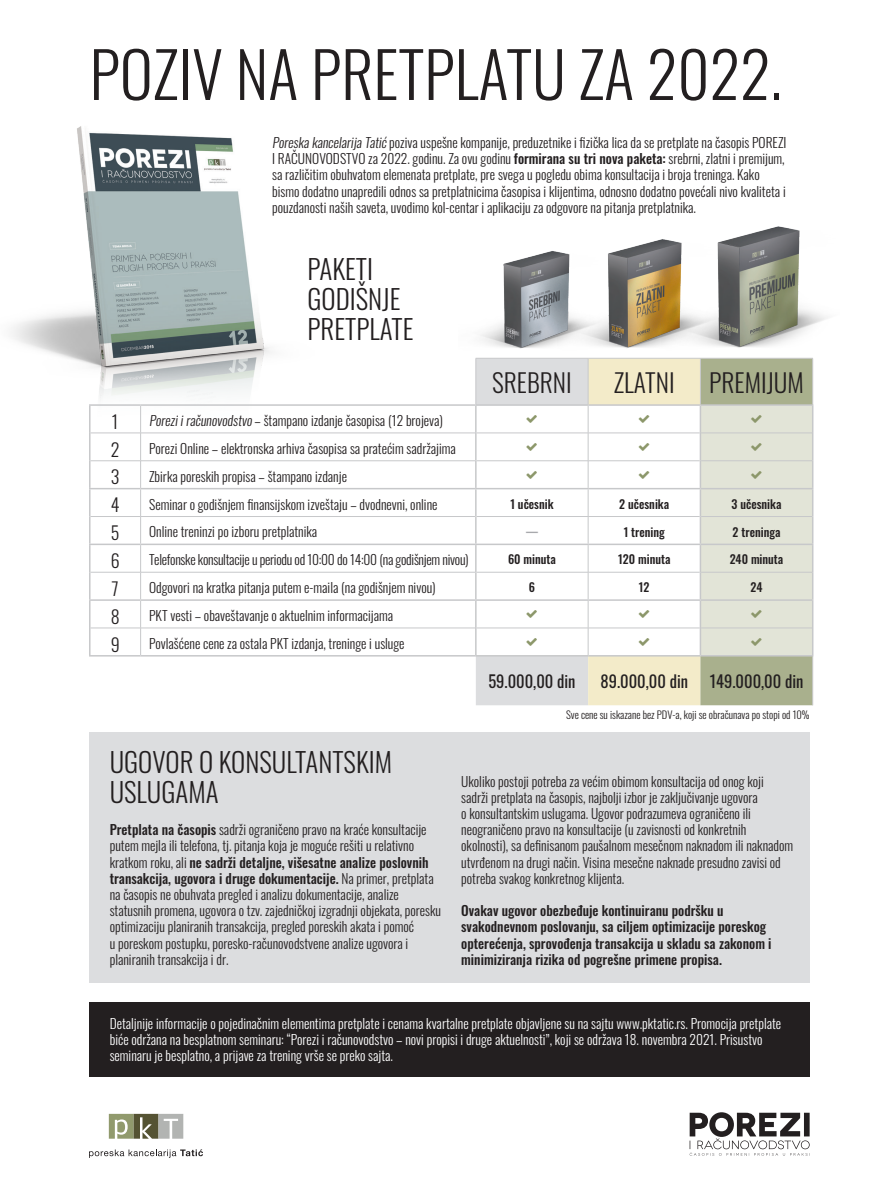
<style>
.page{position:relative;width:893px;height:1191px;background:#fff}
.page>*{position:absolute;margin:0;border:0;box-sizing:border-box;transform-origin:0 0}
.t1{font:300 62.7px "Oswald";color:#231f20}
.t2{font:300 27px/30px "Oswald";color:#231f20}
.t3{font:300 25.5px "Oswald";color:#231f20}
.t4{font:300 18px "Oswald";color:#231f20}
.t5{font:16.5px "Oswald";color:#231f20}
.t6{font:300 13.5px/16.2px "Oswald";color:#231f20}
.t7{font:300 13.5px/16.2px "Oswald";color:#fff}
.t8{font:500 13.5px/16.2px "Oswald";color:#231f20}
.t9{font:300 13.5px "Oswald";letter-spacing:-.02em;color:#231f20}
.t10{font:500 12px "Oswald";color:#231f20}
.t11{font:700 12px "Oswald";color:#a8a9ad}
.t12{font:300 10.5px "Oswald";color:#231f20}
.s1{font-weight:500}
</style>
<div class="page">
<img style="left:11px;top:126px;width:261px;height:272px">
<svg style="left:109px;top:1113px;width:74px;height:25px;background:#9ea18c"></svg>
<svg style="left:89px;top:1149px;width:114px;height:9px"></svg>
<svg style="left:690px;top:1112px;width:120px;height:43px"></svg>
<hr style="left:91px;top:433px;width:50px;height:1px;background:#c7c8ca">
<hr style="left:141px;top:433px;width:334px;height:1px;background:#c7c8ca">
<hr style="left:91px;top:460px;width:50px;height:1px;background:#c7c8ca">
<hr style="left:141px;top:460px;width:334px;height:1px;background:#c7c8ca">
<hr style="left:91px;top:516px;width:50px;height:1px;background:#c7c8ca">
<hr style="left:141px;top:516px;width:334px;height:1px;background:#c7c8ca">
<hr style="left:91px;top:572px;width:50px;height:1px;background:#c7c8ca">
<hr style="left:141px;top:572px;width:334px;height:1px;background:#c7c8ca">
<hr style="left:91px;top:627px;width:50px;height:1px;background:#c7c8ca">
<hr style="left:141px;top:627px;width:334px;height:1px;background:#c7c8ca">
<svg style="left:140px;top:406px;width:1px;height:249px"></svg>
<hr style="left:89px;top:404px;width:52px;height:2px;background:#c7c8ca">
<hr style="left:141px;top:404px;width:335px;height:2px;background:#c7c8ca">
<hr style="left:89px;top:488px;width:52px;height:1px;background:#c7c8ca">
<hr style="left:141px;top:488px;width:335px;height:1px;background:#c7c8ca">
<hr style="left:89px;top:543px;width:52px;height:2px;background:#c7c8ca">
<hr style="left:141px;top:543px;width:335px;height:2px;background:#c7c8ca">
<hr style="left:89px;top:599px;width:52px;height:2px;background:#c7c8ca">
<hr style="left:141px;top:599px;width:335px;height:2px;background:#c7c8ca">
<hr style="left:89px;top:655px;width:52px;height:1px;background:#c7c8ca">
<hr style="left:141px;top:655px;width:335px;height:1px;background:#c7c8ca">
<hr style="left:475px;top:406px;width:2px;height:27px;background:#c7c8ca">
<hr style="left:475px;top:433px;width:2px;height:28px;background:#c7c8ca">
<hr style="left:475px;top:461px;width:2px;height:27px;background:#c7c8ca">
<hr style="left:475px;top:489px;width:2px;height:27px;background:#c7c8ca">
<hr style="left:475px;top:516px;width:2px;height:27px;background:#c7c8ca">
<hr style="left:475px;top:545px;width:2px;height:27px;background:#c7c8ca">
<hr style="left:475px;top:572px;width:2px;height:27px;background:#c7c8ca">
<hr style="left:475px;top:601px;width:2px;height:27px;background:#c7c8ca">
<hr style="left:475px;top:628px;width:2px;height:27px;background:#c7c8ca">
<hr style="left:89px;top:406px;width:2px;height:27px;background:#c7c8ca">
<hr style="left:89px;top:433px;width:2px;height:28px;background:#c7c8ca">
<hr style="left:89px;top:461px;width:2px;height:27px;background:#c7c8ca">
<hr style="left:89px;top:489px;width:2px;height:27px;background:#c7c8ca">
<hr style="left:89px;top:516px;width:2px;height:27px;background:#c7c8ca">
<hr style="left:89px;top:545px;width:2px;height:27px;background:#c7c8ca">
<hr style="left:89px;top:572px;width:2px;height:27px;background:#c7c8ca">
<hr style="left:89px;top:601px;width:2px;height:27px;background:#c7c8ca">
<hr style="left:89px;top:628px;width:2px;height:27px;background:#c7c8ca">
<img style="left:480px;top:251px;width:77px;height:98px">
<img style="left:557px;top:239px;width:104px;height:109px">
<img style="left:661px;top:226px;width:167px;height:122px">
<div style="left:89px;top:732px;width:721px;height:250px;background:#dcdddf"></div>
<div style="left:89px;top:1002px;width:721px;height:74px;background:#231f20"></div>
<svg style="left:476px;top:358px;width:337px;height:347px"></svg>
<h1 class="t1" style="left:90px;top:19px;width:694px">POZIV NA PRETPLATU ZA 2022.</h1>
<p class="t6" style="left:272px;top:133px;width:516px">PoreskakancelarijaTatićpoziva uspešne kompanije, preduzetnike i fizička lica da se pretplate na časopis POREZI I RAČUNOVODSTVO za 2022. godinu. Za ovu godinu <span class="s1">formirana su tri nova paketa:</span> srebrni, zlatni i premijum, sa različitim obuhvatom elemenata pretplate, pre svega u pogledu obima konsultacija i broja treninga. Kako bismo dodatno unapredili odnos sa pretplatnicima časopisa i klijentima, odnosno dodatno povećali nivo kvaliteta i pouzdanosti naših saveta, uvodimo kol-centar i aplikaciju za odgovore na pitanja pretplatnika.</p>
<h2 class="t2" style="left:308px;top:251px;width:107px">PAKETI<br>GODIŠNJE<br>PRETPLATE</h2>
<h3 class="t3" style="left:492px;top:359px;width:81px">SREBRNI</h3>
<h3 class="t3" style="left:614px;top:359px;width:62px">ZLATNI</h3>
<h3 class="t3" style="left:709px;top:359px;width:96px">PREMIJUM</h3>
<h3 class="t4" style="left:112px;top:405px;width:8px">1</h3>
<p class="t6" style="left:149px;top:411px;width:295px">Poreziiračunovodstvo– štampano izdanje časopisa (12 brojeva)</p>
<h3 class="t4" style="left:111px;top:433px;width:10px">2</h3>
<p class="t6" style="left:149px;top:439px;width:308px">Porezi Online – elektronska arhiva časopisa sa pratećim sadržajima</p>
<h3 class="t4" style="left:111px;top:461px;width:10px">3</h3>
<p class="t6" style="left:149px;top:467px;width:199px">Zbirka poreskih propisa – štampano izdanje</p>
<h3 class="t4" style="left:111px;top:489px;width:10px">4</h3>
<p class="t6" style="left:149px;top:494px;width:290px">Seminar o godišnjem finansijskom izveštaju – dvodnevni, online</p>
<p class="t10" style="left:510px;top:493px;width:45px">1 učesnik</p>
<p class="t10" style="left:619px;top:493px;width:51px">2 učesnika</p>
<p class="t10" style="left:732px;top:493px;width:51px">3 učesnika</p>
<h3 class="t4" style="left:111px;top:517px;width:10px">5</h3>
<p class="t6" style="left:149px;top:522px;width:170px">Online treninzi po izboru pretplatnika</p>
<p class="t11" style="left:526px;top:521px;width:13px">—</p>
<p class="t10" style="left:624px;top:521px;width:43px">1 trening</p>
<p class="t10" style="left:733px;top:521px;width:49px">2 treninga</p>
<h3 class="t4" style="left:111px;top:544px;width:10px">6</h3>
<p class="t9" style="left:149px;top:548px;width:321px">Telefonske konsultacije u periodu od 10:00 do 14:00 (na godišnjem nivou)</p>
<p class="t10" style="left:508px;top:549px;width:49px">60 minuta</p>
<p class="t10" style="left:618px;top:549px;width:54px">120 minuta</p>
<p class="t10" style="left:730px;top:549px;width:55px">240 minuta</p>
<h3 class="t4" style="left:112px;top:572px;width:9px">7</h3>
<p class="t6" style="left:149px;top:578px;width:288px">Odgovori na kratka pitanja putem e-maila (na godišnjem nivou)</p>
<p class="t10" style="left:529px;top:576px;width:8px">6</p>
<p class="t10" style="left:639px;top:576px;width:12px">12</p>
<p class="t10" style="left:751px;top:576px;width:13px">24</p>
<h3 class="t4" style="left:111px;top:600px;width:10px">8</h3>
<p class="t6" style="left:149px;top:606px;width:245px">PKT vesti – obaveštavanje o aktuelnim informacijama</p>
<h3 class="t4" style="left:111px;top:628px;width:11px">9</h3>
<p class="t6" style="left:149px;top:634px;width:257px">Povlašćene cene za ostala PKT izdanja, treninge i usluge</p>
<p class="t5" style="left:488px;top:667px;width:89px">59.000,00 din</p>
<p class="t5" style="left:601px;top:667px;width:89px">89.000,00 din</p>
<p class="t5" style="left:710px;top:667px;width:95px">149.000,00 din</p>
<p class="t12" style="left:566px;top:705px;width:245px">Sve cene su iskazane bez PDV-a, koji se obračunava po stopi od 10%</p>
<h2 class="t2" style="left:110px;top:744px;width:284px">UGOVOR O KONSULTANTSKIM<br>USLUGAMA</h2>
<p class="t6" style="left:110px;top:820px;width:333px"><span class="s1">Pretplata na časopis</span> sadrži ograničeno pravo na kraće konsultacije putem mejla ili telefona, tj. pitanja koja je moguće rešiti u relativno kratkom roku, ali <span class="s1">ne sadrži detaljne, višesatne analize poslovnih transakcija, ugovora i druge dokumentacije.</span> Na primer, pretplata na časopis ne obuhvata pregled i analizu dokumentacije, analize statusnih promena, ugovora o tzv. zajedničkoj izgradnji objekata, poresku optimizaciju planiranih transakcija, pregled poreskih akata i pomoć<br>u poreskom postupku, poresko-računovodstvene analize ugovora i planiranih transakcija i dr.</p>
<p class="t6" style="left:461px;top:771px;width:333px">Ukoliko postoji potreba za većim obimom konsultacija od onog koji sadrži pretplata na časopis, najbolji izbor je zaključivanje ugovora<br>o konsultantskim uslugama. Ugovor podrazumeva ograničeno ili neograničeno pravo na konsultacije (u zavisnosti od konkretnih okolnosti), sa definisanom paušalnom mesečnom naknadom ili naknadom utvrđenom na drugi način. Visina mesečne naknade presudno zavisi od potreba svakog konkretnog klijenta.</p>
<p class="t8" style="left:461px;top:901px;width:312px">Ovakav ugovor obezbeđuje kontinuiranu podršku u svakodnevnom poslovanju, sa ciljem optimizacije poreskog opterećenja, sprovođenja transakcija u skladu sa zakonom i minimiziranja rizika od pogrešne primene propisa.</p>
<p class="t7" style="left:110px;top:1014px;width:673px">Detaljnije informacije o pojedinačnim elementima pretplate i cenama kvartalne pretplate objavljene su na sajtu www.pktatic.rs. Promocija pretplate biće održana na besplatnom seminaru: “Porezi i računovodstvo – novi propisi i druge aktuelnosti”, koji se održava 18. novembra 2021. Prisustvo seminaru je besplatno, a prijave za trening vrše se preko sajta.</p>
</div>
